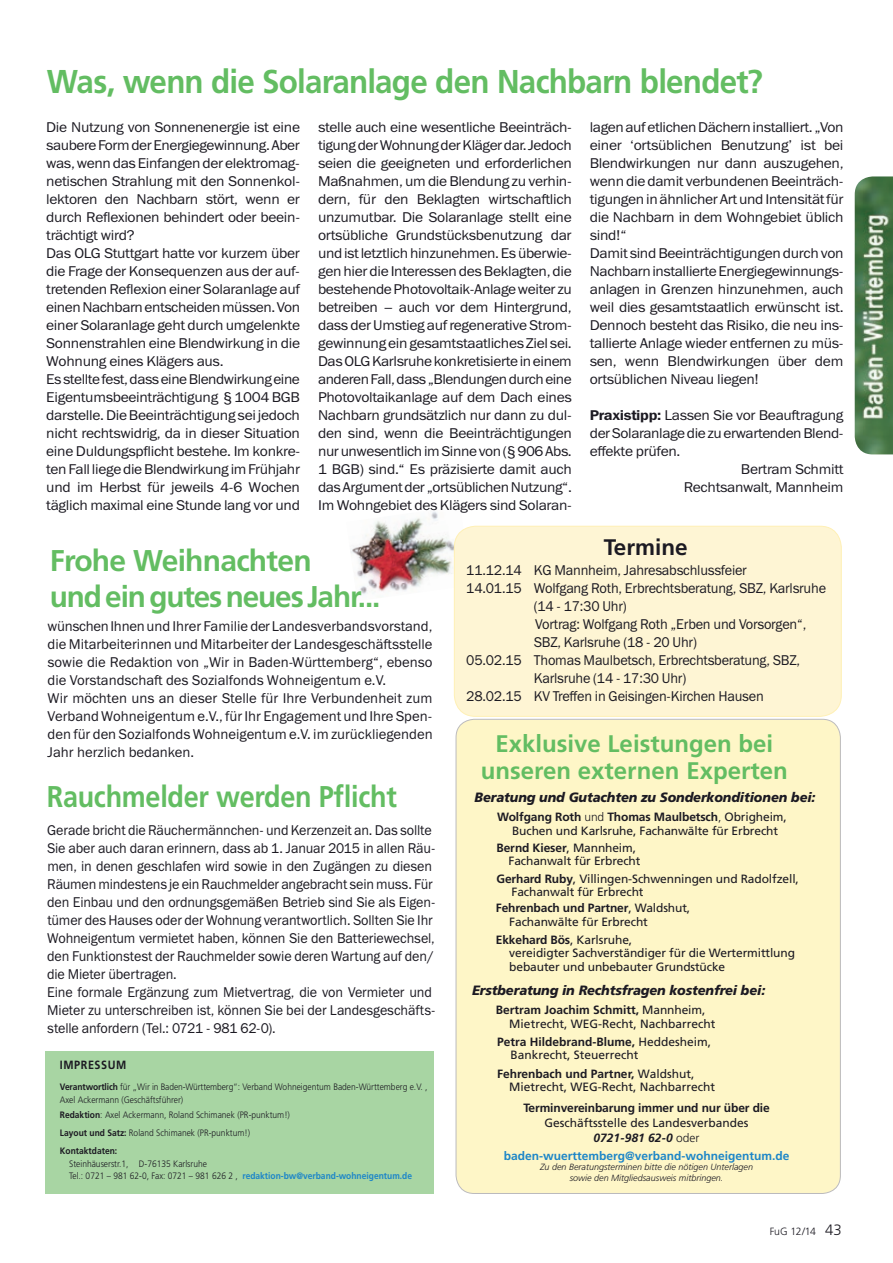
<style>
.page{position:relative;width:893px;height:1263px;background:#fff}
.page>*{position:absolute;margin:0;border:0;box-sizing:border-box;transform-origin:0 0}
.t1{font:700 33px "Frutiger LT Std";letter-spacing:-.025em;color:#63bd62;scale:.95 1}
.t2{font:700 30px/36px "Frutiger LT Std";letter-spacing:-.025em;color:#63bd62}
.t3{font:700 30px "Frutiger LT Std";letter-spacing:-.025em;color:#63bd62;scale:.9 1}
.t4{font:700 24px/27px "Frutiger LT Std";color:#63bd62;text-align:center}
.t5{font:700 22.5px "Frutiger LT Std";color:#1c1a22}
.t6{font:14.25px/18px "Franklin Gothic Book ITC";letter-spacing:-.02em;color:#1c1a22;scale:1.05 1}
.t7{font:14.25px/18px "Franklin Gothic Book ITC";letter-spacing:-.02em;color:#1c1a22;scale:.96 1}
.t8{font:14.25px/18px "Franklin Gothic Book ITC";color:#1c1a22}
.t9{font:14.25px "Franklin Gothic Book ITC";letter-spacing:-.02em;color:#1c1a22}
.t10{font:italic 900 13.5px "Frutiger LT Std";letter-spacing:-.01em;color:#1c1a22;scale:.96 1}
.t11{font:12px/13.5px "Frutiger LT Std";letter-spacing:-.01em;color:#1c1a22}
.t12{font:700 12px "Frutiger LT Std";color:#1d86c8}
.t13{font:700 12px "Frutiger LT Std";letter-spacing:-.01em;color:#1c1a22}
.t14{font:700 12px "Frutiger LT Std";letter-spacing:.05em;color:#1c1a22;scale:.91 1}
.t15{font:300 10.5px "Frutiger LT Std";letter-spacing:-.025em;color:#1c1a22}
.t16{font:300 9.3px/12.5px "Frutiger LT Std";color:#1c1a22;scale:.91 1}
.t17{font:italic 300 9px/10.8px "Frutiger LT Std";color:#1c1a22;text-align:center}
.s1{font-family:"Franklin Gothic Demi ITC"}
.s2{font-weight:700}
.s3{font-weight:700;color:#1d86c8}
.s4{font-weight:300}
.s5{font-weight:700;font-style:italic}
.s6{font-size:15px}
</style>
<div class="page">
<img style="left:351px;top:511px;width:120px;height:90px">
<img style="left:855px;top:176px;width:38px;height:278px">
<div style="left:456px;top:719px;width:384px;height:474px;background:#fef6c7;border-radius:18px"></div>
<div style="left:46px;top:1051px;width:388px;height:143px;background:#a8d5a3"></div>
<div style="left:454px;top:526px;width:387px;height:190px;background:#fef5d4;border-radius:21px"></div>
<div style="left:454px;top:526px;width:387px;height:190px;border:1px solid #fff0b5;border-radius:21px"></div>
<h1 class="t1" style="left:47px;top:62px;width:755px">Was, wenn die Solaranlage den Nachbarn blendet?</h1>
<p class="t6" style="left:46px;top:118px;width:243px">Die Nutzung von Sonnenenergie ist eine saubere Form der Energiegewinnung. Aber was, wenn das Einfangen der elektromag&shy;netischen Strahlung mit den Sonnenkol&shy;lektoren den Nachbarn stört, wenn er durch Reflexionen behindert oder beein&shy;trächtigt wird?<br>Das OLG Stuttgart hatte vor kurzem über die Frage der Konsequenzen aus der auf&shy;tretenden Reflexion einer Solaranlage auf einen Nachbarn entscheiden müssen. Von einer Solaranlage geht durch umgelenkte Sonnenstrahlen eine Blendwirkung in die Wohnung eines Klägers aus.<br>Es stellte fest, dass eine Blendwirkung eine Eigentumsbeeinträchtigung § 1004 BGB darstelle. Die Beeinträchtigung sei jedoch nicht rechtswidrig, da in dieser Situation eine Duldungspflicht bestehe. Im konkre&shy;ten Fall liege die Blendwirkung im Frühjahr und im Herbst für jeweils 4-6 Wochen täglich maximal eine Stunde lang vor und</p>
<p class="t6" style="left:318px;top:118px;width:243px;text-align:justify">stelle auch eine wesentliche Beeinträch&shy;tigung der Wohnung der Kläger dar. Jedoch seien die geeigneten und erforderlichen Maßnahmen, um die Blendung zu verhin&shy;dern, für den Beklagten wirtschaftlich unzumutbar. Die Solaranlage stellt eine ortsübliche Grundstücksbenutzung dar und ist letztlich hinzunehmen. Es überwie&shy;gen hier die Interessen des Beklagten, die bestehende Photovoltaik-Anlage weiter zu betreiben – auch vor dem Hintergrund, dass der Umstieg auf regenerative Strom&shy;gewinnung ein gesamtstaatliches Ziel sei.<br>Das OLG Karlsruhe konkretisierte in einem anderen Fall, dass „Blendungen durch eine Photovoltaikanlage auf dem Dach eines Nachbarn grundsätzlich nur dann zu dul&shy;den sind, wenn die Beeinträchtigungen nur unwesentlich im Sinne von (§ 906 Abs.<br>1 BGB) sind.“ Es präzisierte damit auch das Argument der „ortsüblichen Nutzung“.<br>Im Wohngebiet des Klägers sind Solaran-</p>
<p class="t6" style="left:590px;top:118px;width:243px">lagen auf etlichen Dächern installiert. „Von einer ‘ortsüblichen Benutzung’ ist bei Blendwirkungen nur dann auszugehen, wenn die damit verbundenen Beeinträch&shy;tigungen in ähnlicher Art und Intensität für die Nachbarn in dem Wohngebiet üblich sind!“<br>Damit sind Beeinträchtigungen durch von Nachbarn installierte Energiegewinnungs&shy;anlagen in Grenzen hinzunehmen, auch weil dies gesamtstaatlich erwünscht ist.<br>Dennoch besteht das Risiko, die neu ins&shy;tallierte Anlage wieder entfernen zu müs&shy;sen, wenn Blendwirkungen über dem ortsüblichen Niveau liegen!</p>
<p class="t6" style="left:590px;top:406px;width:243px"><span class="s1">Praxistipp:</span> Lassen Sie vor Beauftragung</p>
<p class="t6" style="left:590px;top:424px;width:243px">der Solaranlage die zu erwartenden Blend-</p>
<p class="t6" style="left:590px;top:442px;width:88px">effekte prüfen.</p>
<p class="t6" style="left:741px;top:460px;width:99px">Bertram Schmitt</p>
<p class="t6" style="left:684px;top:478px;width:154px">Rechtsanwalt, Mannheim</p>
<h2 class="t2" style="left:50px;top:543px;width:332px">Frohe Weihnachten<br>und ein gutes neues Jahr...</h2>
<p class="t8" style="left:48px;top:617px;width:387px">wünschen Ihnen und Ihrer Familie der Landesverbandsvorstand, die Mitarbeiterinnen und Mitarbeiter der Landesgeschäftsstelle sowie die Redaktion von „Wir in Baden-Württemberg“, ebenso die Vorstandschaft des Sozialfonds Wohneigentum e.V.<br>Wir möchten uns an dieser Stelle für Ihre Verbundenheit zum Verband Wohneigentum e.V., für Ihr Engagement und Ihre Spen&shy;den für den Sozialfonds Wohneigentum e.V. im zurückliegenden Jahr herzlich bedanken.</p>
<h2 class="t3" style="left:47px;top:779px;width:391px">Rauchmelder werden Pflicht</h2>
<p class="t7" style="left:47px;top:821px;width:406px">Gerade bricht die Räuchermännchen- und Kerzenzeit an. Das sollte Sie aber auch daran erinnern, dass ab 1. Januar 2015 in allen Räu&shy;men, in denen geschlafen wird sowie in den Zugängen zu diesen Räumen mindestens je ein Rauchmelder angebracht sein muss. Für den Einbau und den ordnungsgemäßen Betrieb sind Sie als Eigen&shy;tümer des Hauses oder der Wohnung verantwortlich. Sollten Sie Ihr Wohneigentum vermietet haben, können Sie den Batteriewechsel, den Funktionstest der Rauchmelder sowie deren Wartung auf den/ die Mieter übertragen.<br>Eine formale Ergänzung zum Mietvertrag, die von Vermieter und Mieter zu unterschreiben ist, können Sie bei der Landesgeschäfts&shy;stelle anfordern (Tel.: 0721 - 981 62-0).</p>
<p class="t14" style="left:60px;top:1057px;width:74px">IMPRESSUM</p>
<p class="t16" style="left:60px;top:1081px;width:405px"><span class="s2">Verantwortlich</span> für „Wir in Baden-Württemberg“: Verband Wohneigentum Baden-Württemberg e.V. ,<br>Axel Ackermann (Geschäftsführer)</p>
<p class="t16" style="left:60px;top:1106px;width:254px;line-height:18px"><span class="s2">Redaktion</span>: Axel Ackermann, Roland Schimanek (PR-punktum!)<br><span class="s2">Layout und Satz:</span> Roland Schimanek (PR-punktum!)<br><span class="s2">Kontaktdaten:</span></p>
<p class="t16" style="left:69px;top:1157px;width:378px">Steinhäuserstr.1, D-76135 Karlsruhe<br>Tel.: 0721 – 981 62-0, Fax: 0721 – 981 626 2 , <span class="s3">redaktion-bw@verband-wohneigentum.de</span></p>
<h3 class="t5" style="left:604px;top:534px;width:85px">Termine</h3>
<p class="t9" style="left:466px;top:561px;width:282px">11.12.14 KG Mannheim, Jahresabschlussfeier</p>
<p class="t9" style="left:466px;top:579px;width:361px">14.01.15 Wolfgang Roth, Erbrechtsberatung, SBZ, Karlsruhe</p>
<p class="t9" style="left:534px;top:597px;width:95px">(14 - 17:30 Uhr)</p>
<p class="t9" style="left:535px;top:615px;width:272px">Vortrag: Wolfgang Roth „Erben und Vorsorgen“,</p>
<p class="t9" style="left:534px;top:633px;width:165px">SBZ, Karlsruhe (18 - 20 Uhr)</p>
<p class="t9" style="left:466px;top:651px;width:335px">05.02.15 Thomas Maulbetsch, Erbrechtsberatung, SBZ,</p>
<p class="t9" style="left:534px;top:669px;width:154px">Karlsruhe (14 - 17:30 Uhr)</p>
<p class="t9" style="left:466px;top:687px;width:299px">28.02.15 KV Treffen in Geisingen-Kirchen Hausen</p>
<h3 class="t4" style="left:481px;top:730px;width:308px">Exklusive Leistungen bei unseren externen Experten</h3>
<p class="t11" style="left:497px;top:810px;width:291px;text-align:center"><span class="s2">Wolfgang Roth</span> <span class="s4">und</span> <span class="s2">Thomas Maulbetsch</span><span class="s4">,</span> Obrigheim,<br>Buchen und Karlsruhe, Fachanwälte für Erbrecht</p>
<p class="t11" style="left:508px;top:841px;width:134px;text-indent:-12px"><span class="s2">Bernd Kieser</span>, Mannheim,<br>Fachanwalt für Erbrecht</p>
<p class="t11" style="left:511px;top:872px;width:289px;text-indent:-15px"><span class="s2">Gerhard Ruby</span>, Villingen-Schwenningen und Radolfzell,<br>Fachanwalt für Erbrecht</p>
<p class="t11" style="left:509px;top:901px;width:182px;text-indent:-14px"><span class="s2">Fehrenbach und Partner</span>, Waldshut,<br>Fachanwälte für Erbrecht</p>
<p class="t11" style="left:509px;top:933px;width:287px;text-indent:-14px"><span class="s2">Ekkehard Bös</span>, Karlsruhe,<br>vereidigter Sachverständiger für die Wertermittlung bebauter und unbebauter Grundstücke</p>
<p class="t10" style="left:475px;top:789px;width:357px">Beratung und Gutachten zu Sonderkonditionen bei:</p>
<p class="t10" style="left:472px;top:982px;width:307px">Erstberatung in Rechtsfragen kostenfrei bei:</p>
<p class="t11" style="left:509px;top:1003px;width:208px;text-indent:-14px"><span class="s2">Bertram Joachim Schmitt,</span> Mannheim,<br>Mietrecht, WEG-Recht, Nachbarrecht</p>
<p class="t11" style="left:511px;top:1035px;width:202px;text-indent:-14px"><span class="s2">Petra Hildebrand-Blume,</span> Heddesheim,<br>Bankrecht, Steuerrecht</p>
<p class="t11" style="left:509px;top:1067px;width:208px;text-indent:-12px"><span class="s2">Fehrenbach und Partner,</span> Waldshut,<br>Mietrecht, WEG-Recht, Nachbarrecht</p>
<p class="t13" style="left:523px;top:1100px;width:248px">Terminvereinbarung immer und nur über die</p>
<p class="t11" style="left:544px;top:1115px;width:206px;line-height:15px;text-align:center">Geschäftsstelle des Landesverbandes<br><span class="s5">0721-981 62-0</span> <span class="s4">oder</span></p>
<p class="t12" style="left:504px;top:1148px;width:287px">baden-wuerttemberg@verband-wohneigentum.de</p>
<p class="t17" style="left:540px;top:1162px;width:215px">Zu den Beratungsterminen bitte die nötigen Unterlagen sowie den Mitgliedsausweis mitbringen.</p>
<p class="t15" style="left:770px;top:1225px;width:74px">FuG 12/14 <span class="s6">43</span></p>
</div>
